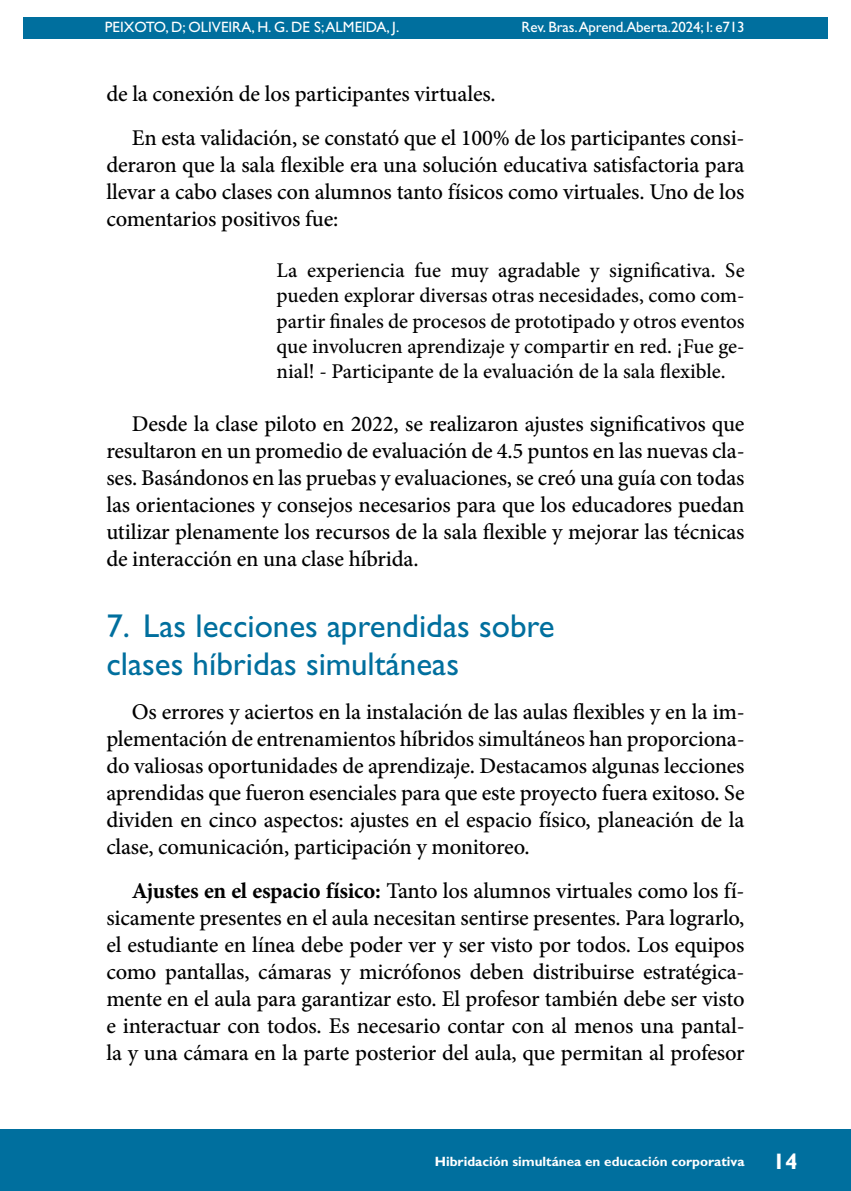
<style>
.page{position:relative;width:851px;height:1191px;background:#fff}
.page>*{position:absolute;margin:0;border:0;box-sizing:border-box;transform-origin:0 0}
.t1{font:33px/37.5px "Gill Sans Std";color:#006f9e}
.t2{font:500 22.5px/27px "Minion Pro";letter-spacing:-.01em;color:#000;text-align:justify}
.t3{font:500 21px/25.2px "Minion Pro";color:#000;text-align:justify}
.t4{font:15px "Gill Sans Std";letter-spacing:-.01em;color:#fff}
.t5{font:700 13.5px "Gill Sans Std";color:#fff}
.s1{font-weight:700}
.s2{font-size:22.5px}
</style>
<div class="page">
<hr style="left:104px;top:0;width:1px;height:467px;background:#006f9e">
<div style="left:23px;top:17px;width:804px;height:21px;background:#006f9e"></div>
<div style="left:0;top:1129px;width:850px;height:62px;background:#006f9e"></div>
<p class="t4" style="left:105px;top:18px;width:296px">PEIXOTO, D; OLIVEIRA, H. G. DE S; ALMEIDA, J.</p>
<p class="t4" style="left:521px;top:18px;width:224px">Rev. Bras.Aprend.Aberta.2024; I: e713</p>
<p class="t2" style="left:132px;top:72px;width:614px;line-height:44px;text-indent:-26px">de la conexión de los participantes virtuales.<br>En esta validación, se constató que el 100% de los participantes consi-</p>
<p class="t2" style="left:106px;top:152px;width:639px">deraron que la sala flexible era una solución educativa satisfactoria para llevar a cabo clases con alumnos tanto físicos como virtuales. Uno de los comentarios positivos fue:</p>
<p class="t3" style="left:276px;top:258px;width:469px">La experiencia fue muy agradable y significativa. Se pueden explorar diversas otras necesidades, como com&shy;partir finales de procesos de prototipado y otros eventos que involucren aprendizaje y compartir en red. ¡Fue ge&shy;nial! - Participante de la evaluación de la sala flexible.</p>
<p class="t2" style="left:106px;top:410px;width:639px;text-indent:26px">Desde la clase piloto en 2022, se realizaron ajustes significativos que resultaron en un promedio de evaluación de 4.5 puntos en las nuevas cla&shy;ses. Basándonos en las pruebas y evaluaciones, se creó una guía con todas las orientaciones y consejos necesarios para que los educadores puedan utilizar plenamente los recursos de la sala flexible y mejorar las técnicas de interacción en una clase híbrida.</p>
<h1 class="t1" style="left:106px;top:607px;width:450px">7. Las lecciones aprendidas sobre clases híbridas simultáneas</h1>
<p class="t2" style="left:106px;top:698px;width:639px;text-indent:26px">Os errores y aciertos en la instalación de las aulas flexibles y en la im&shy;plementación de entrenamientos híbridos simultáneos han proporciona&shy;do valiosas oportunidades de aprendizaje. Destacamos algunas lecciones aprendidas que fueron esenciales para que este proyecto fuera exitoso. Se dividen en cinco aspectos: ajustes en el espacio físico, planeación de la clase, comunicación, participación y monitoreo.</p>
<p class="t2" style="left:106px;top:877px;width:639px;text-indent:26px"><span class="s1">Ajustes en el espacio físico:</span> Tanto los alumnos virtuales como los fí&shy;sicamente presentes en el aula necesitan sentirse presentes. Para lograrlo, el estudiante en línea debe poder ver y ser visto por todos. Los equipos como pantallas, cámaras y micrófonos deben distribuirse estratégica&shy;mente en el aula para garantizar esto. El profesor también debe ser visto e interactuar con todos. Es necesario contar con al menos una pantal&shy;la y una cámara en la parte posterior del aula, que permitan al profesor</p>
<p class="t5" style="left:435px;top:1153px;width:364px">Hibridación simultánea en educación corporativa <span class="s2">14</span></p>
</div>
